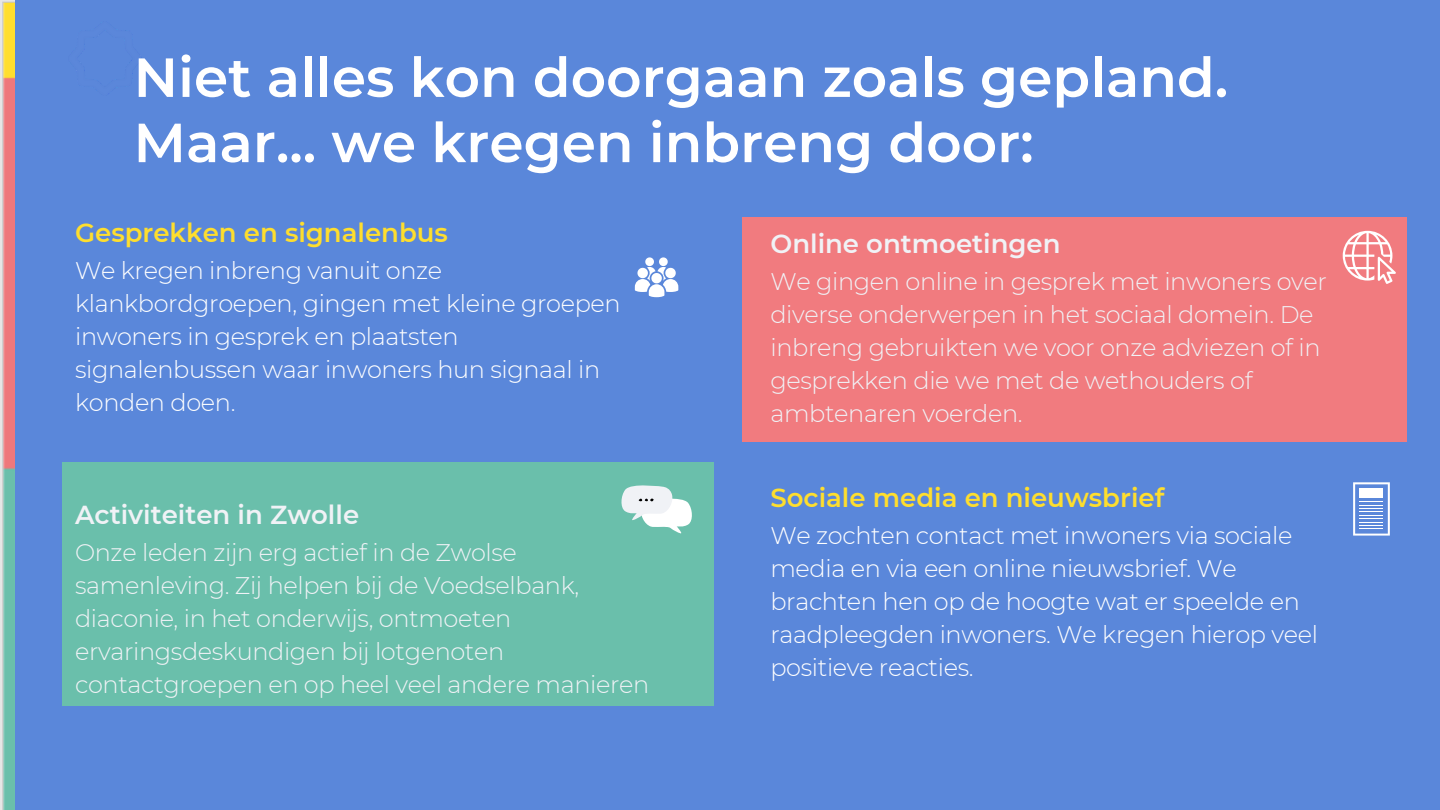
<style>
.page{position:relative;width:1440px;height:810px;background:#5a87da}
.page>*{position:absolute;margin:0;border:0;box-sizing:border-box;transform-origin:0 0}
.t1{font:600 55px/65.2px "Montserrat";color:#fff}
.t2{font:600 26px "Montserrat";color:#fede2e}
.t3{font:600 26px "Montserrat";color:#f0f2f6}
.t4{font:300 24px/33px "Montserrat";letter-spacing:-.015em;color:#f0f2f6}
.t5{font:300 24px/33px "Montserrat";letter-spacing:-.015em;color:#fff}
</style>
<div class="page">
<div style="left:742px;top:217px;width:664px;height:225px;background:#f17b7f"></div>
<div style="left:62px;top:462px;width:652px;height:243px;background:#6abfab"></div>
<img style="left:0;top:0;width:15px;height:810px">
<svg style="left:635px;top:257px;width:43px;height:40px"></svg>
<svg style="left:1343px;top:231px;width:53px;height:53px"></svg>
<svg style="left:1353px;top:482px;width:37px;height:54px"></svg>
<svg style="left:621px;top:485px;width:71px;height:49px"></svg>
<p class="t1" style="left:134px;top:45px;width:1096px">Niet alles kon doorgaan zoals gepland.<br>Maar... we kregen inbreng door:</p>
<p class="t2" style="left:75px;top:217px;width:374px">Gesprekken en signalenbus</p>
<p class="t5" style="left:75px;top:254px;width:547px">We kregen inbreng vanuit onze klankbordgroepen, gingen met kleine groepen inwoners in gesprek en plaatsten signalenbussen waar inwoners hun signaal in konden doen.</p>
<p class="t3" style="left:75px;top:499px;width:286px">Activiteiten in Zwolle</p>
<p class="t4" style="left:75px;top:536px;width:576px">Onze leden zijn erg actief in de Zwolse samenleving. Zij helpen bij de Voedselbank, diaconie, in het onderwijs, ontmoeten ervaringsdeskundigen bij lotgenoten contactgroepen en op heel veel andere manieren</p>
<p class="t3" style="left:770px;top:228px;width:292px">Online ontmoetingen</p>
<p class="t4" style="left:770px;top:265px;width:558px">We gingen online in gesprek met inwoners over diverse onderwerpen in het sociaal domein. De inbreng gebruikten we voor onze adviezen of in gesprekken die we met de wethouders of ambtenaren voerden.</p>
<p class="t2" style="left:770px;top:482px;width:395px">Sociale media en nieuwsbrief</p>
<p class="t5" style="left:770px;top:519px;width:549px">We zochten contact met inwoners via sociale media en via een online nieuwsbrief. We brachten hen op de hoogte wat er speelde en raadpleegden inwoners. We kregen hierop veel positieve reacties.</p>
</div>
